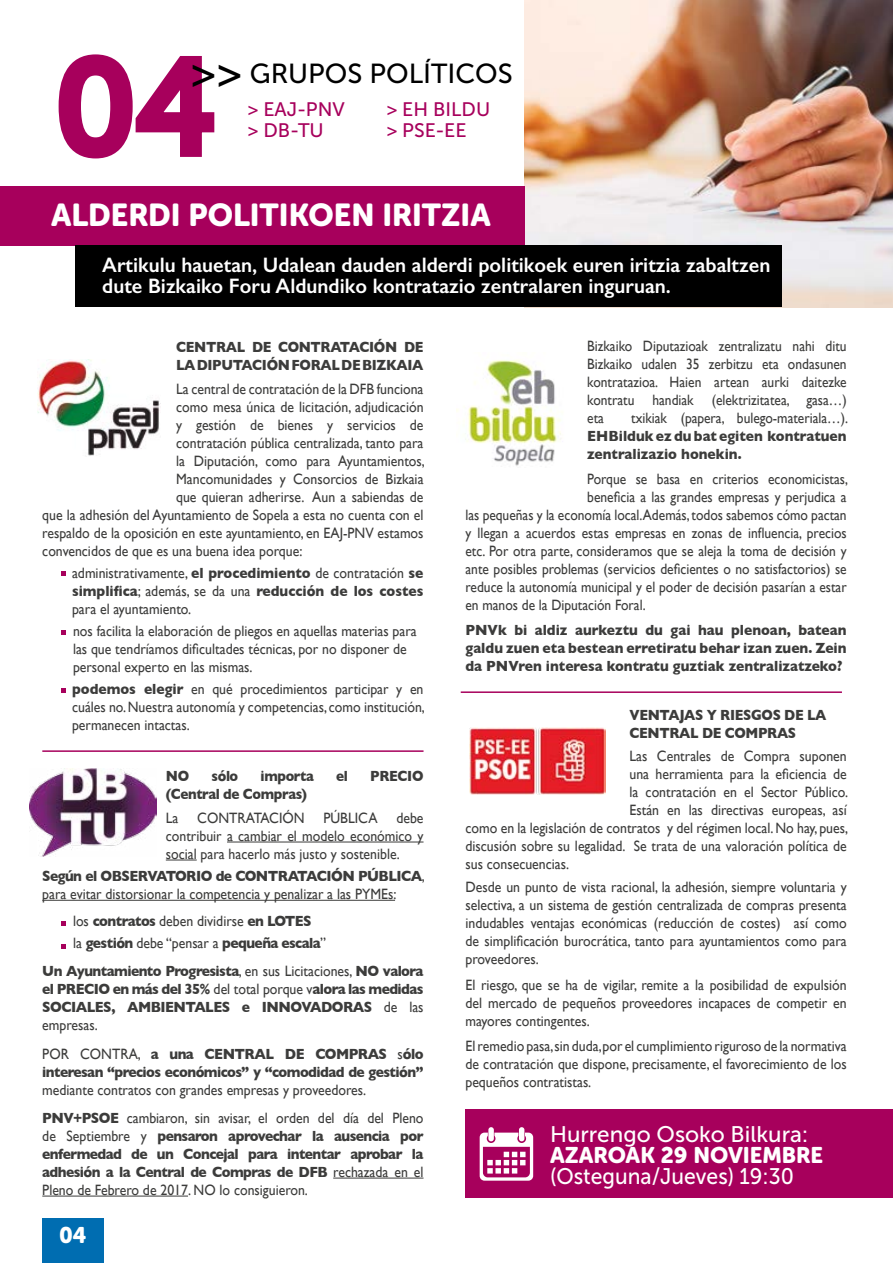
<style>
.page{position:relative;width:893px;height:1263px;background:#fff}
.page>*{position:absolute;margin:0;border:0;box-sizing:border-box;transform-origin:0 0}
.t1{font:129.75px "Museo Sans 500";color:#a7005c}
.t2{font:31.5px "Museo Sans Rounded 900";color:#fff}
.t3{font:27.45px "Museo Sans 500";color:#000}
.t4{font:22.5px "Museo Sans 500";color:#fff;scale:.94 1}
.t5{font:22.5px "Museo Sans 500";color:#fff}
.t6{font:22.5px "Museo Sans Rounded 900";color:#fff}
.t7{font:600 21px/21px "Gill Sans";color:#fff}
.t8{font:19.5px/21px "Museo Sans 500";color:#a7005c}
.t9{font:15px/18px "Gill Sans";color:#3c3c3b;text-align:justify;scale:.92 1}
.t10{font:700 15px/18px "Gill Sans";letter-spacing:-.04em;color:#3c3c3b;text-align:justify;scale:.92 1}
.t11{font:15px/18px "Gill Sans";color:#3c3c3b;text-align:justify;scale:.9 1}
.t12{font:700 15px/18px "Gill Sans";letter-spacing:-.04em;color:#3c3c3b;scale:.9 1}
.t13{font:700 15px/18px "Gill Sans";color:#3c3c3b;scale:.92 1}
.s1{font-size:46.05px}
.s2{font-weight:700}
.s3{font-weight:400}
</style>
<div class="page">
<div style="left:42px;top:1218px;width:61px;height:45px;background:#006db1"></div>
<img style="left:456px;top:360px;width:105px;height:106px">
<img style="left:38px;top:359px;width:122px;height:97px">
<svg style="left:58px;top:54px;width:157px;height:105px"></svg>
<img style="left:524px;top:0;width:369px;height:307px">
<div style="left:0;top:186px;width:524px;height:59px;background:#a7005c"></div>
<div style="left:465px;top:1109px;width:428px;height:89px;background:#a7005c"></div>
<div style="left:75px;top:245px;width:707px;height:62px;background:#000"></div>
<hr style="left:227px;top:842px;width:196px;height:1px;background:#3c3c3b">
<hr style="left:166px;top:860px;width:31px;height:1px;background:#3c3c3b">
<hr style="left:42px;top:900px;width:353px;height:1px;background:#3c3c3b">
<hr style="left:333px;top:1178px;width:90px;height:1px;background:#3c3c3b">
<hr style="left:42px;top:1196px;width:146px;height:1px;background:#3c3c3b">
<img style="left:469px;top:728px;width:137px;height:67px">
<img style="left:30px;top:769px;width:127px;height:87px">
<hr style="left:461px;top:691px;width:381px;height:2px;background:#a7005c">
<hr style="left:42px;top:750px;width:381px;height:2px;background:#a7005c">
<svg style="left:480px;top:1127px;width:53px;height:54px"></svg>
<svg style="left:62px;top:572px;width:4px;height:4px"></svg>
<svg style="left:62px;top:921px;width:4px;height:4px"></svg>
<svg style="left:62px;top:944px;width:4px;height:4px"></svg>
<svg style="left:62px;top:630px;width:4px;height:4px"></svg>
<svg style="left:62px;top:689px;width:4px;height:4px"></svg>
<h3 class="t3" style="left:190px;top:58px;width:324px"><span class="s1">&gt;&gt;</span> GRUPOS POLÍTICOS</h3>
<h1 class="t1" style="left:55px;top:37px;width:161px">04</h1>
<h3 class="t8" style="left:247px;top:98px;width:99px">&gt; EAJ-PNV &gt; DB-TU</h3>
<h3 class="t8" style="left:386px;top:98px;width:105px">&gt; EH BILDU &gt; PSE-EE</h3>
<h2 class="t2" style="left:51px;top:197px;width:441px">ALDERDI POLITIKOEN IRITZIA</h2>
<h3 class="t7" style="left:102px;top:254px;width:669px">Artikulu hauetan, Udalean dauden alderdi politikoek euren iritzia zabaltzen dute Bizkaiko Foru Aldundiko kontratazio zentralaren inguruan.</h3>
<p class="t12" style="left:176px;top:337px;width:276px">CENTRAL DE CONTRATACIÓN DE<br>LA DIPUTACIÓN FORAL DE BIZKAIA</p>
<p class="t9" style="left:176px;top:379px;width:270px">La central de contratación de la DFB funciona</p>
<p class="t9" style="left:176px;top:397px;width:270px">como mesa única de licitación, adjudicación</p>
<p class="t9" style="left:176px;top:415px;width:270px">y gestión de bienes y servicios de</p>
<p class="t9" style="left:176px;top:433px;width:270px">contratación pública centralizada, tanto para</p>
<p class="t9" style="left:176px;top:451px;width:272px">la Diputación, como para Ayuntamientos,</p>
<p class="t9" style="left:176px;top:469px;width:270px">Mancomunidades y Consorcios de Bizkaia</p>
<p class="t9" style="left:176px;top:487px;width:270px">que quieran adherirse. Aun a sabiendas de</p>
<p class="t9" style="left:42px;top:505px;width:416px">que la adhesión del Ayuntamiento de Sopela a esta no cuenta con el</p>
<p class="t9" style="left:42px;top:523px;width:416px">respaldo de la oposición en este ayuntamiento, en EAJ-PNV estamos</p>
<p class="t9" style="left:42px;top:541px;width:284px">convencidos de que es una buena idea porque:</p>
<p class="t9" style="left:72px;top:564px;width:383px">administrativamente, <span class="s2">el procedimiento</span> de contratación <span class="s2">se simplifica</span>; además, se da una <span class="s2">reducción de los costes </span>para el ayuntamiento.</p>
<p class="t9" style="left:73px;top:622px;width:375px;text-align:left">nos facilita la elaboración de pliegos en aquellas materias para las que tendríamos dificultades técnicas, por no disponer de personal experto en las mismas.</p>
<p class="t9" style="left:72px;top:680px;width:385px"><span class="s2">podemos elegir</span> en qué procedimientos participar y en cuáles no. Nuestra autonomía y competencias, como institución, permanecen intactas.</p>
<p class="t12" style="left:166px;top:766px;width:27px">NO</p>
<p class="t12" style="left:212px;top:766px;width:31px">sólo</p>
<p class="t12" style="left:261px;top:766px;width:61px">importa</p>
<p class="t12" style="left:336px;top:766px;width:15px">el</p>
<p class="t12" style="left:370px;top:766px;width:61px">PRECIO</p>
<p class="t12" style="left:166px;top:784px;width:158px">(Central de Compras)</p>
<p class="t9" style="left:166px;top:809px;width:15px">La</p>
<p class="t9" style="left:197px;top:809px;width:118px">CONTRATACIÓN</p>
<p class="t9" style="left:323px;top:809px;width:60px">PÚBLICA</p>
<p class="t9" style="left:166px;top:809px;width:282px;text-indent:231px">debe contribuir a cambiar el modelo económico y social para hacerlo más justo y sostenible.</p>
<p class="t9" style="left:42px;top:867px;width:417px"><span class="s2">Según el OBSERVATORIO de CONTRATACIÓN PÚBLICA</span>, para evitar distorsionar la competencia y penalizar a las PYMEs:</p>
<p class="t10" style="left:73px;top:909px;width:276px;line-height:22.2px"><span class="s3">los</span> contratos <span class="s3">deben dividirse</span> en LOTES<br><span class="s3">la</span> gestión <span class="s3">debe “pensar a</span> pequeña escala<span class="s3">”</span></p>
<p class="t10" style="left:42px;top:962px;width:416px">Un Ayuntamiento Progresista<span class="s3">, en sus Licitaciones,</span> NO valora el PRECIO en más del 35% <span class="s3">del total porque v</span>alora las medidas SOCIALES, AMBIENTALES e INNOVADORAS <span class="s3">de las empresas.</span></p>
<p class="t10" style="left:42px;top:1044px;width:416px"><span class="s3">POR CONTRA,</span> a una CENTRAL DE COMPRAS <span class="s3">s</span>ólo interesan “precios económicos” y “comodidad de gestión”</p>
<p class="t9" style="left:42px;top:1075px;width:416px;line-height:28.2px">mediante contratos con grandes empresas y proveedores.<br><span class="s2">PNV+PSOE</span> cambiaron, sin avisar, el orden del día del Pleno</p>
<p class="t10" style="left:42px;top:1126px;width:416px"><span class="s3">de Septiembre y</span> pensaron aprovechar la ausencia por enfermedad de un Concejal para intentar aprobar la adhesión a la Central de Compras de DFB <span class="s3">rechazada en el Pleno de Febrero de 2017. NO lo consiguieron.</span></p>
<h3 class="t6" style="left:59px;top:1222px;width:29px">04</h3>
<p class="t11" style="left:587px;top:336px;width:290px">Bizkaiko Diputazioak zentralizatu nahi ditu Bizkaiko udalen 35 zerbitzu eta ondasunen kontratazioa. Haien artean aurki daitezke kontratu handiak (elektrizitatea, gasa…) eta</p>
<p class="t11" style="left:631px;top:408px;width:242px">txikiak (papera, bulego-materiala…).</p>
<p class="t13" style="left:587px;top:426px;width:283px">EHBilduk ez du bat egiten kontratuen zentralizazio honekin.</p>
<p class="t11" style="left:587px;top:470px;width:291px">Porque se basa en criterios economicistas,</p>
<p class="t11" style="left:587px;top:488px;width:290px">beneficia a las grandes empresas y perjudica a</p>
<p class="t11" style="left:465px;top:506px;width:425px">las pequeñas y la economía local.Además, todos sabemos cómo pactan</p>
<p class="t11" style="left:465px;top:524px;width:425px">y llegan a acuerdos estas empresas en zonas de influencia, precios</p>
<p class="t11" style="left:465px;top:542px;width:425px">etc. Por otra parte, consideramos que se aleja la toma de decisión y</p>
<p class="t11" style="left:465px;top:560px;width:425px">ante posibles problemas (servicios deficientes o no satisfactorios) se</p>
<p class="t11" style="left:465px;top:578px;width:425px">reduce la autonomía municipal y el poder de decisión pasarían a estar</p>
<p class="t11" style="left:465px;top:596px;width:202px">en manos de la Diputación Foral.</p>
<p class="t10" style="left:465px;top:621px;width:416px">PNVk bi aldiz aurkeztu du gai hau plenoan, batean galdu zuen eta bestean erretiratu behar izan zuen. Zein da PNVren interesa kontratu guztiak zentralizatzeko?</p>
<p class="t12" style="left:629px;top:706px;width:220px">VENTAJAS Y RIESGOS DE LA<br>CENTRAL DE COMPRAS</p>
<p class="t9" style="left:629px;top:746px;width:238px">Las Centrales de Compra suponen</p>
<p class="t9" style="left:629px;top:764px;width:238px">una herramienta para la eficiencia de</p>
<p class="t9" style="left:629px;top:782px;width:239px">la contratación en el Sector Público.</p>
<p class="t9" style="left:629px;top:800px;width:238px">Están en las directivas europeas, así</p>
<p class="t9" style="left:465px;top:818px;width:417px">como en la legislación de contratos y del régimen local. No hay, pues,</p>
<p class="t9" style="left:465px;top:836px;width:416px">discusión sobre su legalidad. Se trata de una valoración política de</p>
<p class="t9" style="left:465px;top:854px;width:114px">sus consecuencias.</p>
<p class="t9" style="left:465px;top:878px;width:416px">Desde un punto de vista racional, la adhesión, siempre voluntaria y selectiva, a un sistema de gestión centralizada de compras presenta indudables ventajas económicas (reducción de costes) así como de simplificación burocrática, tanto para ayuntamientos como para proveedores.</p>
<p class="t9" style="left:465px;top:975px;width:416px">El riesgo, que se ha de vigilar, remite a la posibilidad de expulsión del mercado de pequeños proveedores incapaces de competir en mayores contingentes.</p>
<p class="t9" style="left:465px;top:1036px;width:416px">El remedio pasa,sin duda,por el cumplimiento riguroso de la normativa de contratación que dispone, precisamente, el favorecimiento de los pequeños contratistas.</p>
<h3 class="t5" style="left:550px;top:1121px;width:260px">Hurrengo Osoko Bilkura:</h3>
<h3 class="t6" style="left:550px;top:1142px;width:275px">AZAROAK 29 NOVIEMBRE</h3>
<h3 class="t4" style="left:550px;top:1163px;width:261px">(Osteguna/Jueves) 19:30</h3>
</div>
